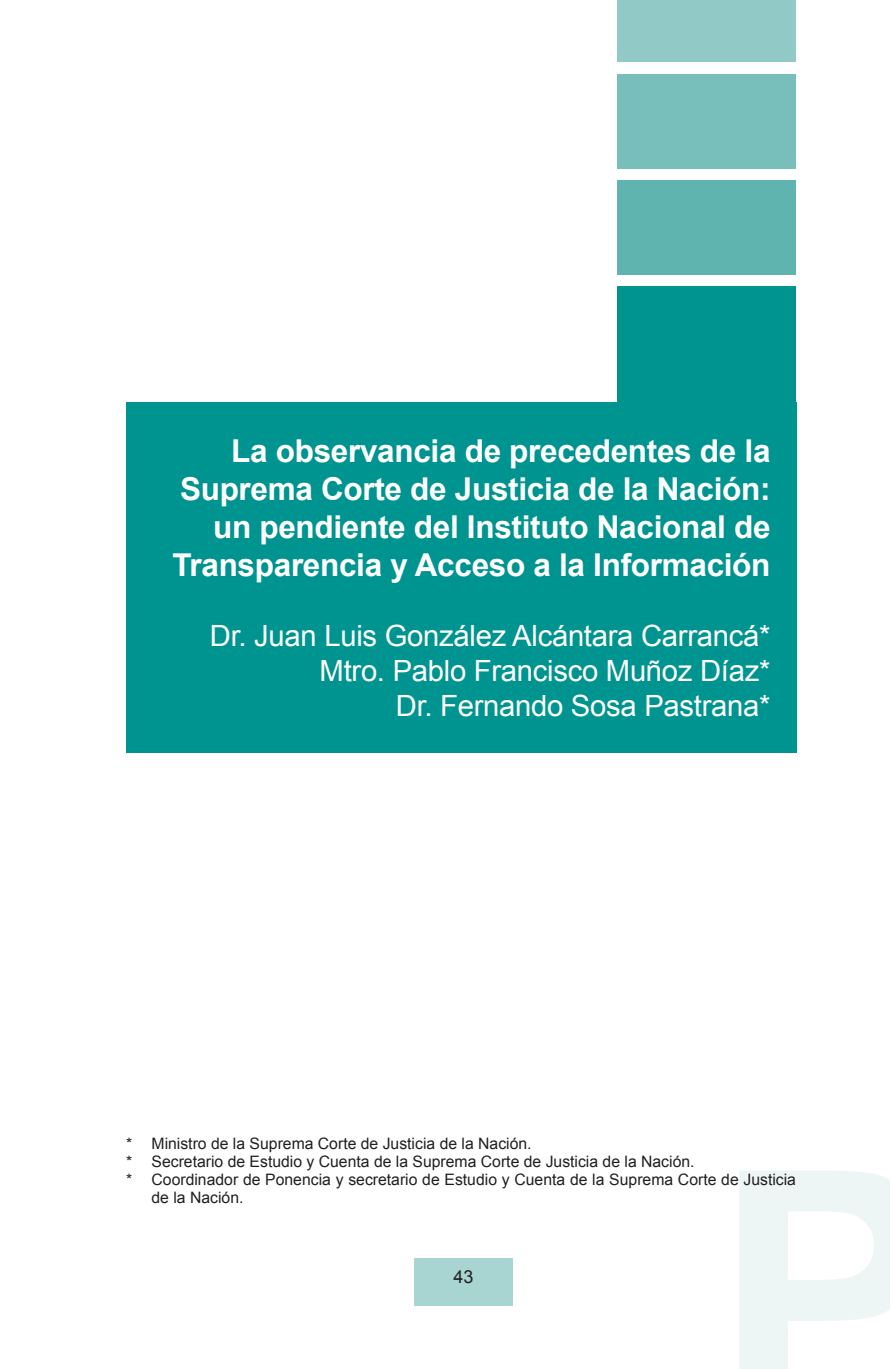
<style>
.page{position:relative;width:890px;height:1369px;background:#fff}
.page>*{position:absolute;margin:0;border:0;box-sizing:border-box;transform-origin:0 0}
.PLECA_AUTOR{font:700 31.5px/37.8px "Arial";letter-spacing:-.01em;color:#fff;text-align:right}
.PLECA_AUTOR-2{font:29.25px "Arial";letter-spacing:-.01em;color:#fff}
.t1{font:18px "Arial";color:#231f20}
.Nota_Pie{font:15.75px/18px "Arial";color:#231f20}
</style>
<div class="page">
<div style="left:617px;top:0;width:179px;height:62px;background:#91c9c7"></div>
<div style="left:617px;top:74px;width:179px;height:94px;background:#78bebb"></div>
<div style="left:617px;top:180px;width:179px;height:94px;background:#5fb4b0"></div>
<div style="left:617px;top:286px;width:179px;height:116px;background:#009491"></div>
<div style="left:414px;top:1257px;width:98px;height:47px;background:#a8d4d1"></div>
<div style="left:126px;top:402px;width:670px;height:351px;background:#009491"></div>
<p class="PLECA_AUTOR" style="left:172px;top:433px;width:599px">La observancia de precedentes de la Suprema Corte de Justicia de la Nación: un pendiente del Instituto Nacional de Transparencia y Acceso a la Información</p>
<p class="PLECA_AUTOR-2" style="left:210px;top:616px;width:562px">Dr. Juan Luis González Alcántara Carrancá*</p>
<p class="PLECA_AUTOR-2" style="left:319px;top:651px;width:452px">Mtro. Pablo Francisco Muñoz Díaz*</p>
<p class="PLECA_AUTOR-2" style="left:396px;top:686px;width:376px">Dr. Fernando Sosa Pastrana*</p>
<p class="Nota_Pie" style="left:126px;top:1134px;width:407px">* Ministro de la Suprema Corte de Justicia de la Nación.</p>
<p class="Nota_Pie" style="left:126px;top:1152px;width:570px">* Secretario de Estudio y Cuenta de la Suprema Corte de Justicia de la Nación.</p>
<p class="Nota_Pie" style="left:151px;top:1170px;width:646px;text-indent:-26px">* Coordinador de Ponencia y secretario de Estudio y Cuenta de la Suprema Corte de Justicia de la Nación.</p>
<p class="t1" style="left:453px;top:1264px;width:22px">43</p>
</div>
